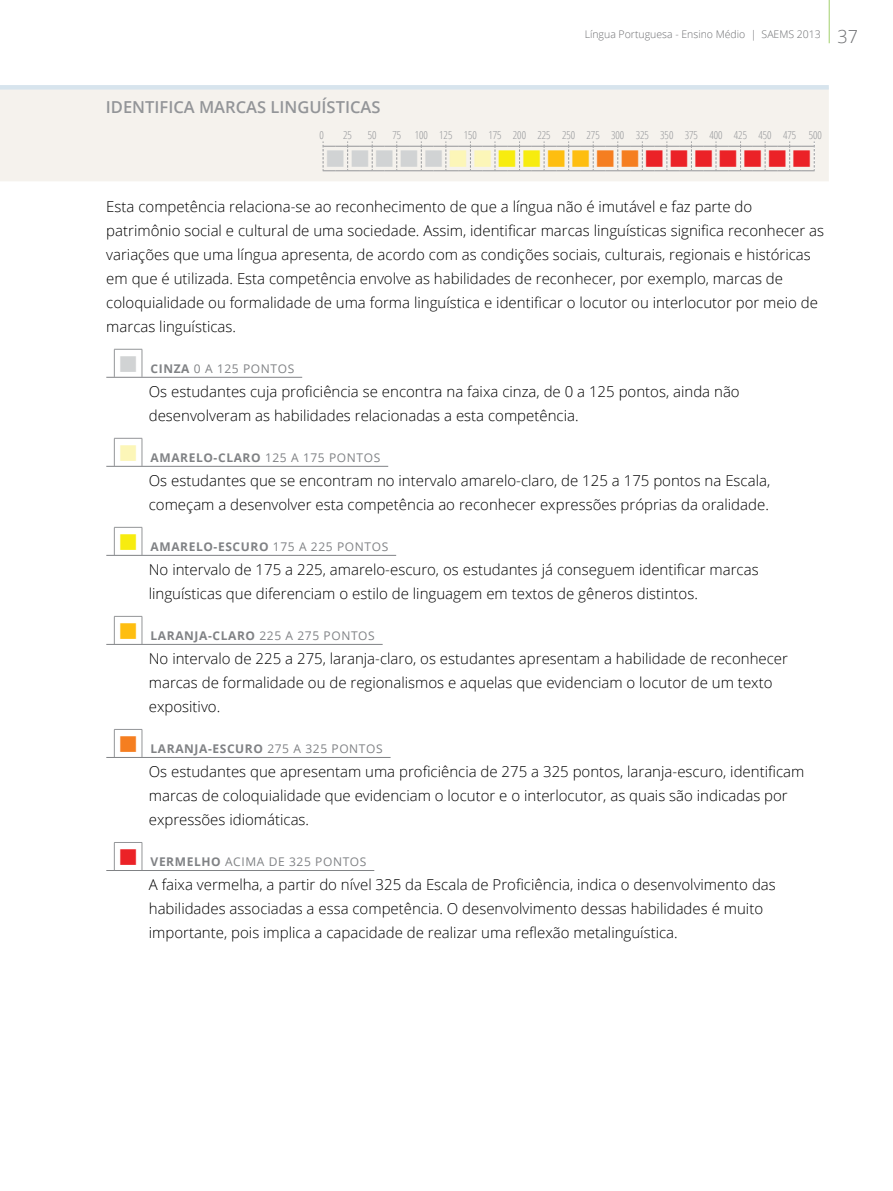
<style>
.page{position:relative;width:893px;height:1191px;background:#fff}
.page>*{position:absolute;margin:0;border:0;box-sizing:border-box;transform-origin:0 0}
.t1{font:28.35px "Wingdings";color:#d1d3d4}
.t2{font:300 18px "Open Sans";color:#6d6e71}
.t3{font:600 16.5px "Open Sans";color:#939598}
.t4{font:300 15px/24px "Open Sans";color:#000}
.t5{font:700 12px "Open Sans";letter-spacing:.05em;color:#808285}
.t6{font:12px "Open Sans";letter-spacing:.05em;color:#808285}
.t7{font:300 condensed 10.95px "Open Sans";color:#939598}
.t8{font:300 10.5px "Open Sans";color:#6d6e71}
.s1{color:#fcf6b8}
.s2{color:#f7ec0f}
.s3{color:#febe10}
.s4{color:#f57e20}
.s5{color:#eb2227}
.s6{color:#d1d3d4}
.s7{font-weight:700}
.s8{font-weight:400}
</style>
<div class="page">
<hr style="left:106px;top:377px;width:196px;height:1px;background:#808285">
<hr style="left:106px;top:466px;width:282px;height:1px;background:#808285">
<hr style="left:106px;top:555px;width:290px;height:1px;background:#808285">
<hr style="left:106px;top:644px;width:277px;height:1px;background:#808285">
<hr style="left:106px;top:757px;width:285px;height:1px;background:#808285">
<hr style="left:106px;top:870px;width:268px;height:1px;background:#808285">
<div style="left:0;top:90px;width:829px;height:91px;background:#f5f2ed"></div>
<div style="left:0;top:85px;width:829px;height:5px;background:#d7e4ed"></div>
<svg style="left:323px;top:141px;width:492px;height:30px;background:#edeae6"></svg>
<svg style="left:114px;top:349px;width:29px;height:28px"></svg>
<svg style="left:114px;top:438px;width:29px;height:28px"></svg>
<svg style="left:114px;top:527px;width:29px;height:28px"></svg>
<svg style="left:114px;top:616px;width:29px;height:28px"></svg>
<svg style="left:114px;top:729px;width:29px;height:28px"></svg>
<svg style="left:114px;top:842px;width:29px;height:28px"></svg>
<hr style="left:829px;top:0;width:1px;height:43px;background:#a2d06d">
<p class="t8" style="left:585px;top:27px;width:238px">Língua Portuguesa - Ensino Médio | SAEMS 2013</p>
<p class="t2" style="left:837px;top:24px;width:22px">37</p>
<p class="t3" style="left:106px;top:95px;width:276px">IDENTIFICA MARCAS LINGUÍSTICAS</p>
<p class="t7" style="left:320px;top:127px;width:6px">0</p>
<p class="t7" style="left:343px;top:127px;width:10px">25</p>
<p class="t7" style="left:368px;top:127px;width:10px">50</p>
<p class="t7" style="left:392px;top:127px;width:431px">75 100 125 150 175 200 225 250 275 300 325 350 375 400 425 450 475 500</p>
<h1 class="t1" style="left:325px;top:144px;width:489px">■■■■■<span class="s1">■■</span><span class="s2">■■</span><span class="s3">■■</span><span class="s4">■■</span><span class="s5">■■■■■■■</span></h1>
<p class="t4" style="left:106px;top:194px;width:719px">Esta competência relaciona-se ao reconhecimento de que a língua não é imutável e faz parte do patrimônio social e cultural de uma sociedade. Assim, identificar marcas linguísticas significa reconhecer as variações que uma língua apresenta, de acordo com as condições sociais, culturais, regionais e históricas em que é utilizada. Esta competência envolve as habilidades de reconhecer, por exemplo, marcas de coloquialidade ou formalidade de uma forma linguística e identificar o locutor ou interlocutor por meio de marcas linguísticas.</p>
<p class="t6" style="left:118px;top:361px;width:178px"><span class="s6">■</span> <span class="s7">CINZA</span> 0 A 125 PONTOS</p>
<p class="t4" style="left:149px;top:379px;width:592px">Os estudantes cuja proficiência se encontra na faixa cinza, de 0 a 125 pontos, ainda não desenvolveram as habilidades relacionadas a esta competência.</p>
<p class="t5" style="left:118px;top:449px;width:264px"><span class="s1">■</span> AMARELO-CLARO <span class="s8">125 A 175 PONTOS</span></p>
<p class="t4" style="left:149px;top:468px;width:623px">Os estudantes que se encontram no intervalo amarelo-claro, de 125 a 175 pontos na Escala, começam a desenvolver esta competência ao reconhecer expressões próprias da oralidade.</p>
<p class="t5" style="left:118px;top:538px;width:272px"><span class="s2">■</span> AMARELO-ESCURO <span class="s8">175 A 225 PONTOS</span></p>
<p class="t4" style="left:149px;top:557px;width:611px">No intervalo de 175 a 225, amarelo-escuro, os estudantes já conseguem identificar marcas linguísticas que diferenciam o estilo de linguagem em textos de gêneros distintos.</p>
<p class="t5" style="left:118px;top:627px;width:258px"><span class="s3">■</span> LARANJA-CLARO <span class="s8">225 A 275 PONTOS</span></p>
<p class="t4" style="left:149px;top:646px;width:641px">No intervalo de 225 a 275, laranja-claro, os estudantes apresentam a habilidade de reconhecer marcas de formalidade ou de regionalismos e aquelas que evidenciam o locutor de um texto expositivo.</p>
<p class="t5" style="left:118px;top:740px;width:266px"><span class="s4">■</span> LARANJA-ESCURO <span class="s8">275 A 325 PONTOS</span></p>
<p class="t4" style="left:149px;top:759px;width:657px">Os estudantes que apresentam uma proficiência de 275 a 325 pontos, laranja-escuro, identificam marcas de coloquialidade que evidenciam o locutor e o interlocutor, as quais são indicadas por expressões idiomáticas.</p>
<p class="t6" style="left:118px;top:854px;width:250px"><span class="s5">■</span> <span class="s7">VERMELHO</span> ACIMA DE 325 PONTOS</p>
<p class="t4" style="left:149px;top:872px;width:628px">A faixa vermelha, a partir do nível 325 da Escala de Proficiência, indica o desenvolvimento das habilidades associadas a essa competência. O desenvolvimento dessas habilidades é muito importante, pois implica a capacidade de realizar uma reflexão metalinguística.</p>
</div>
